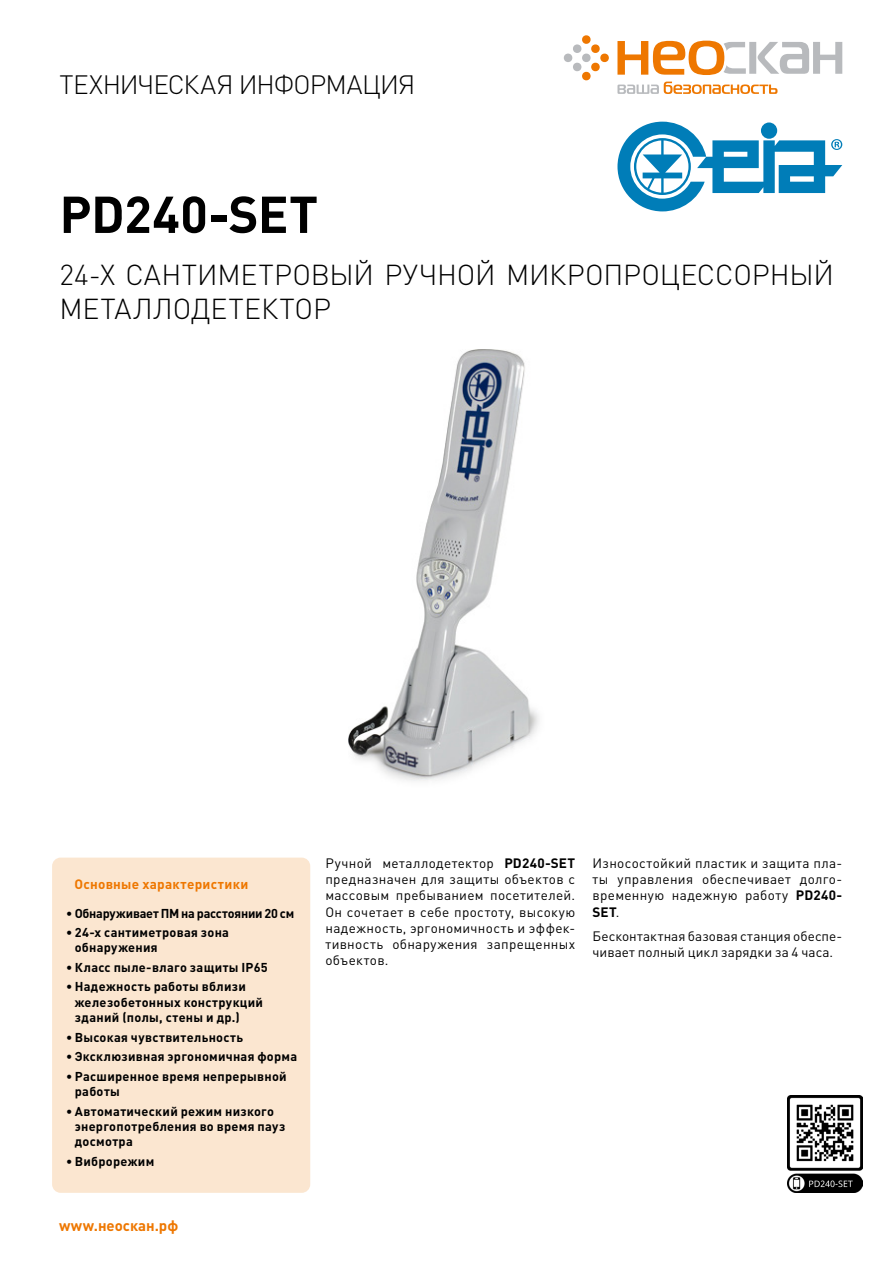
<style>
.page{position:relative;width:893px;height:1263px;background:#fff}
.page>*{position:absolute;margin:0;border:0;box-sizing:border-box;transform-origin:0 0}
.t1{font:700 51px "DIN Pro";color:#000}
.t2{font:300 28.5px/34.2px "DIN Pro";letter-spacing:-.005em;color:#000}
.t3{font:300 26.25px "DIN Pro";letter-spacing:-.03em;color:#000}
.t4{font:700 15px "DIN Pro";color:#e70}
.t5{font:13.5px/16.2px "DIN Pro";letter-spacing:.02em;color:#000;text-align:justify}
.t6{font:700 13.5px "DIN Pro";letter-spacing:.02em;color:#e70}
.t7{font:700 12.75px/15.3px "DIN Pro";letter-spacing:.02em;color:#000}
.t8{font:700 12.75px "DIN Pro";letter-spacing:-.02em;color:#000}
.s1{font-weight:700}
</style>
<div class="page">
<img style="left:349px;top:350px;width:190px;height:431px">
<svg style="left:563px;top:35px;width:46px;height:46px"></svg>
<svg style="left:617px;top:41px;width:225px;height:34px"></svg>
<svg style="left:617px;top:82px;width:160px;height:12px"></svg>
<svg style="left:617px;top:122px;width:225px;height:89px"></svg>
<div style="left:52px;top:857px;width:258px;height:336px;background:#fbe6d0;border-radius:9px"></div>
<img style="left:788px;top:1095px;width:74px;height:98px">
<h3 class="t3" style="left:60px;top:66px;width:357px">ТЕХНИЧЕСКАЯ ИНФОРМАЦИЯ</h3>
<h1 class="t1" style="left:60px;top:180px;width:260px">PD240-SET</h1>
<h2 class="t2" style="left:60px;top:256px;width:776px">24-X САНТИМЕТРОВЫЙ РУЧНОЙ МИКРОПРОЦЕССОРНЫЙ<br>МЕТАЛЛОДЕТЕКТОР</h2>
<p class="t6" style="left:74px;top:875px;width:175px">Основные характеристики</p>
<p class="t8" style="left:66px;top:904px;width:230px">• Обнаруживает ПМ на расстоянии 20 см</p>
<p class="t7" style="left:75px;top:924px;width:156px;text-indent:-9px">• 24-х сантиметровая зона обнаружения</p>
<p class="t7" style="left:66px;top:959px;width:203px">• Класс пыле-влаго защиты IP65</p>
<p class="t7" style="left:75px;top:979px;width:190px;text-indent:-9px">• Надежность работы вблизи железобетонных конструкций зданий (полы, стены и др.)</p>
<p class="t7" style="left:66px;top:1029px;width:178px">• Высокая чувствительность</p>
<p class="t7" style="left:66px;top:1048px;width:233px">• Эксклюзивная эргономичная форма</p>
<p class="t7" style="left:75px;top:1068px;width:213px;text-indent:-9px">• Расширенное время непрерывной работы</p>
<p class="t7" style="left:75px;top:1103px;width:212px;text-indent:-9px">• Автоматический режим низкого энергопотребления во время пауз досмотра</p>
<p class="t7" style="left:66px;top:1153px;width:90px">• Виброрежим</p>
<p class="t4" style="left:59px;top:1215px;width:121px">www.неоскан.рф</p>
<p class="t5" style="left:325px;top:854px;width:251px">Ручной металлодетектор <span class="s1">PD240-SET </span>предназначен для защиты объектов с массовым пребыванием посетителей.<br>Он сочетает в себе простоту, высокую надежность, эргономичность и эффек&shy;тивность обнаружения запрещенных объектов.</p>
<p class="t5" style="left:593px;top:854px;width:251px">Износостойкий пластик и защита пла&shy;ты управления обеспечивает долго&shy;временную надежную работу <span class="s1">PD240- SET</span>.</p>
<p class="t5" style="left:593px;top:928px;width:251px">Бесконтактная базовая станция обеспе&shy;чивает полный цикл зарядки за 4 часа.</p>
</div>
